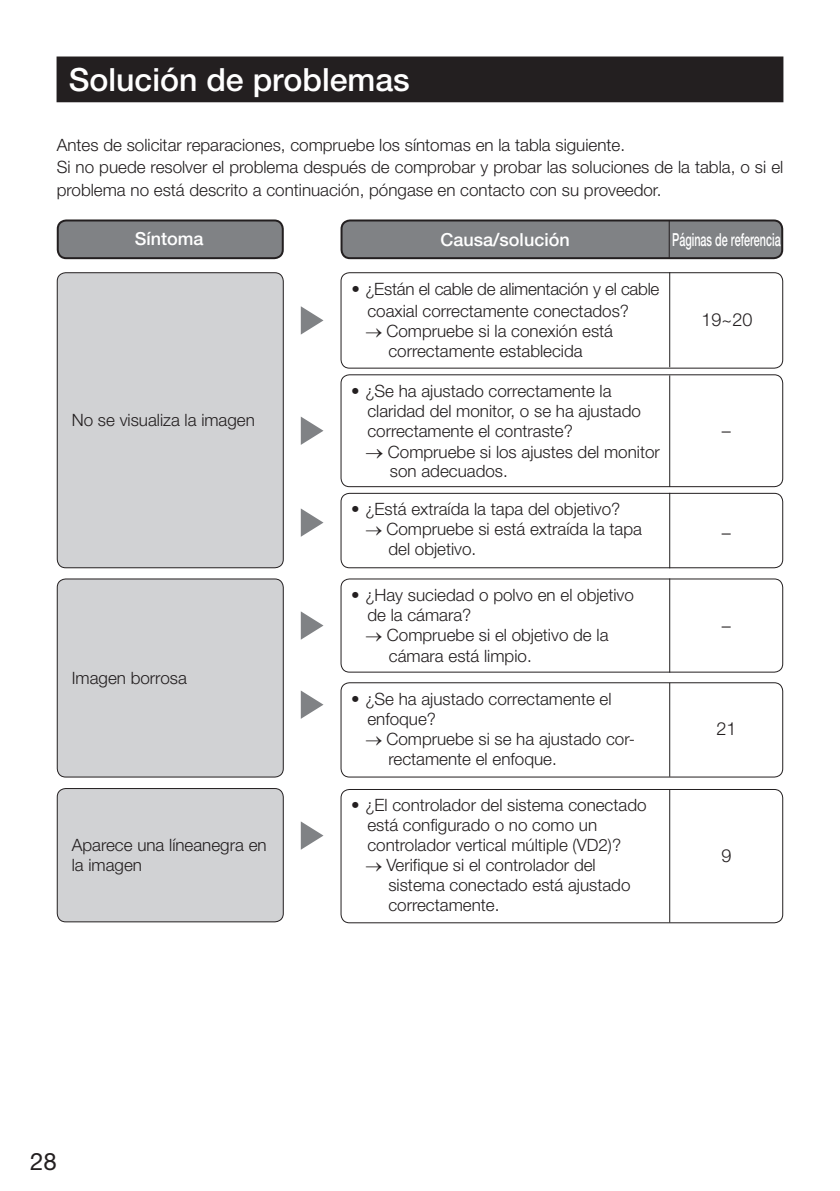
<style>
.page{position:relative;width:840px;height:1191px;background:#fff}
.page>*{position:absolute;margin:0;border:0;box-sizing:border-box;transform-origin:0 0}
.t1{font:500 32px "Helvetica Neue";color:#fff}
.t2{font:24px "Helvetica Neue";color:#231f20}
.t3{font:500 18px "Helvetica Neue";color:#fff}
.t4{font:500 18px "Helvetica Neue";color:#fff;scale:.6 1}
.t5{font:300 18px "Helvetica Neue";color:#231f20}
.t6{font:300 17px/20px "Helvetica Neue";color:#231f20}
</style>
<div class="page">
<div style="left:340px;top:272px;width:442px;height:97px;border:1px solid #231f20;border-radius:9px"></div>
<div style="left:340px;top:374px;width:442px;height:113px;border:1px solid #231f20;border-radius:9px"></div>
<div style="left:57px;top:57px;width:725px;height:45px;background:#231f20"></div>
<div style="left:340px;top:578px;width:442px;height:94px;border:1px solid #231f20;border-radius:9px"></div>
<div style="left:57px;top:273px;width:226px;height:295px;background:#d1d2d4;border-radius:9px"></div>
<div style="left:57px;top:272px;width:226px;height:296px;border:1px solid #231f20;border-radius:9px"></div>
<div style="left:341px;top:220px;width:440px;height:38px;background:#808285;border-radius:9px"></div>
<div style="left:340px;top:219px;width:442px;height:40px;border:2px solid #231f20;border-radius:9px"></div>
<div style="left:58px;top:220px;width:224px;height:38px;background:#808285;border-radius:9px"></div>
<div style="left:57px;top:219px;width:226px;height:40px;border:2px solid #231f20;border-radius:9px"></div>
<hr style="left:668px;top:221px;width:1px;height:37px;background:#231f20">
<svg style="left:300px;top:417px;width:23px;height:28px"></svg>
<hr style="left:668px;top:272px;width:1px;height:95px;background:#231f20">
<div style="left:57px;top:579px;width:226px;height:198px;background:#d1d2d4;border-radius:9px"></div>
<div style="left:57px;top:578px;width:226px;height:199px;border:1px solid #231f20;border-radius:9px"></div>
<svg style="left:300px;top:306px;width:23px;height:28px"></svg>
<svg style="left:300px;top:508px;width:23px;height:29px"></svg>
<svg style="left:300px;top:690px;width:23px;height:29px"></svg>
<hr style="left:668px;top:375px;width:1px;height:112px;background:#231f20">
<div style="left:340px;top:493px;width:442px;height:75px;border:1px solid #231f20;border-radius:9px"></div>
<hr style="left:668px;top:493px;width:1px;height:75px;background:#231f20">
<hr style="left:668px;top:578px;width:1px;height:94px;background:#231f20">
<div style="left:340px;top:682px;width:442px;height:95px;border:1px solid #231f20;border-radius:9px"></div>
<hr style="left:668px;top:683px;width:1px;height:93px;background:#231f20">
<div style="left:340px;top:789px;width:442px;height:134px;border:1px solid #231f20;border-radius:9px"></div>
<hr style="left:668px;top:789px;width:1px;height:133px;background:#231f20">
<svg style="left:300px;top:611px;width:23px;height:28px"></svg>
<div style="left:57px;top:788px;width:226px;height:134px;background:#d1d2d4;border-radius:9px"></div>
<div style="left:57px;top:788px;width:226px;height:134px;border:1px solid #231f20;border-radius:9px"></div>
<svg style="left:300px;top:821px;width:23px;height:28px"></svg>
<h1 class="t1" style="left:69px;top:60px;width:342px">Solución de problemas</h1>
<p class="t6" style="left:57px;top:133px;width:727px;line-height:22.4px">Antes de solicitar reparaciones, compruebe los síntomas en la tabla siguiente.<br>Si no puede resolver el problema después de comprobar y probar las soluciones de la tabla, o si el problema no está descrito a continuación, póngase en contacto con su proveedor.</p>
<p class="t3" style="left:135px;top:228px;width:70px">Síntoma</p>
<p class="t3" style="left:440px;top:229px;width:131px">Causa/solución</p>
<p class="t4" style="left:671px;top:229px;width:182px">Páginas de referencia</p>
<p class="t6" style="left:72px;top:410px;width:184px">No se visualiza la imagen</p>
<p class="t6" style="left:72px;top:667px;width:116px">Imagen borrosa</p>
<p class="t6" style="left:72px;top:835px;width:196px">Aparece una líneanegra en la imagen</p>
<p class="t6" style="left:367px;top:277px;width:293px;line-height:22px;text-indent:-16px">• ¿Están el cable de alimentación y el cable coaxial correctamente conectados?</p>
<p class="t6" style="left:365px;top:320px;width:249px;text-align:center">→ Compruebe si la conexión está correctamente establecida</p>
<p class="t6" style="left:367px;top:380px;width:275px;text-indent:-16px">• ¿Se ha ajustado correctamente la claridad del monitor, o se ha ajustado correctamente el contraste?</p>
<p class="t6" style="left:389px;top:442px;width:271px;line-height:18.8px;text-indent:-25px">→ Compruebe si los ajustes del monitor son adecuados.</p>
<p class="t6" style="left:351px;top:499px;width:270px">• ¿Está extraída la tapa del objetivo?</p>
<p class="t6" style="left:388px;top:519px;width:255px;text-indent:-23px">→ Compruebe si está extraída la tapa del objetivo.</p>
<p class="t6" style="left:367px;top:584px;width:268px;text-indent:-16px">• ¿Hay suciedad o polvo en el objetivo de la cámara?</p>
<p class="t6" style="left:389px;top:624px;width:221px;line-height:20.8px;text-indent:-24px">→ Compruebe si el objetivo de la cámara está limpio.</p>
<p class="t6" style="left:367px;top:688px;width:245px;text-indent:-16px">• ¿Se ha ajustado correctamente el enfoque?</p>
<p class="t6" style="left:388px;top:728px;width:248px;text-indent:-23px">→ Compruebe si se ha ajustado cor&shy;rectamente el enfoque.</p>
<p class="t6" style="left:367px;top:795px;width:280px;text-indent:-16px">• ¿El controlador del sistema conectado está configurado o no como un controlador vertical múltiple (VD2)?</p>
<p class="t6" style="left:388px;top:855px;width:243px;text-indent:-23px">→ Verifique si el controlador del sistema conectado está ajustado correctamente.</p>
<p class="t5" style="left:701px;top:309px;width:52px">19~20</p>
<p class="t5" style="left:721px;top:420px;width:10px">–</p>
<p class="t5" style="left:721px;top:522px;width:10px">–</p>
<p class="t5" style="left:721px;top:614px;width:10px">–</p>
<p class="t5" style="left:716px;top:718px;width:22px">21</p>
<p class="t5" style="left:721px;top:844px;width:12px">9</p>
<h2 class="t2" style="left:30px;top:1147px;width:28px">28</h2>
</div>
